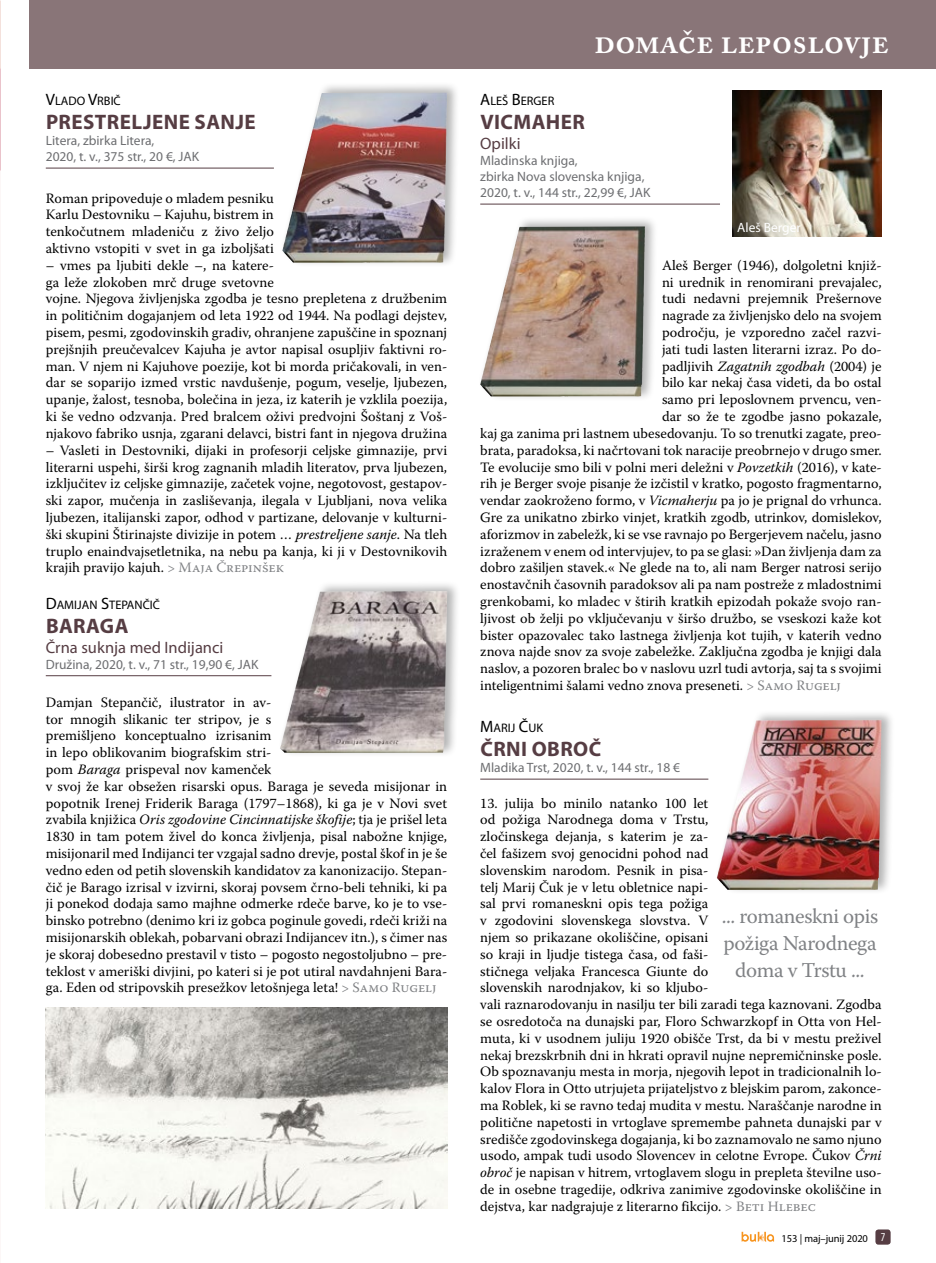
<style>
.page{position:relative;width:936px;height:1263px;background:#fff}
.page>*{position:absolute;margin:0;border:0;box-sizing:border-box;transform-origin:0 0}
.t1{font:600 34.5px "Adobe Caslon Pro";color:#fff}
.t2{font:21px/27px "Warnock Pro";color:#808285;text-align:center}
.t3{font:700 21px "Myriad Pro";letter-spacing:.02em;color:#563d43}
.t4{font:16.5px "Myriad Pro";color:#563d43}
.t5{font:14.25px/16.8px "Warnock Pro";color:#000}
.t6{font:13.5px/16.2px "Myriad Pro";color:#6d6e71}
.t7{font:13.5px "Myriad Pro";color:#fff}
.t8{font:12.3px "Myriad Pro";color:#000}
.t9{font:10.5px "Myriad Pro";letter-spacing:-.01em;color:#000}
.s1{font-size:16.5px}
.s2{font-style:italic}
.s3{color:#808285}
.s4{font-stretch:condensed;font-size:12px;color:#fff}
</style>
<div class="page">
<div style="left:875px;top:1229px;width:15px;height:15px;background:#563d43;border-radius:3px"></div>
<svg style="left:741px;top:1232px;width:33px;height:10px"></svg>
<svg style="left:0;top:67px;width:1px;height:104px"></svg>
<div style="left:30px;top:0;width:905px;height:68px;background:#897578"></div>
<hr style="left:480px;top:204px;width:240px;height:1px;background:#563d43">
<div style="left:478px;top:215px;width:180px;height:187px;background:#000;opacity:.3"></div>
<img style="left:480px;top:227px;width:162px;height:170px">
<img style="left:732px;top:91px;width:149px;height:145px">
<hr style="left:46px;top:168px;width:228px;height:1px;background:#563d43">
<div style="left:280px;top:82px;width:180px;height:186px;background:#000;opacity:.3"></div>
<img style="left:282px;top:93px;width:162px;height:170px">
<hr style="left:46px;top:675px;width:225px;height:1px;background:#563d43">
<div style="left:277px;top:580px;width:183px;height:178px;background:#000;opacity:.3"></div>
<img style="left:280px;top:591px;width:167px;height:162px">
<img style="left:46px;top:1008px;width:401px;height:201px">
<hr style="left:480px;top:779px;width:228px;height:1px;background:#563d43">
<div style="left:714px;top:709px;width:180px;height:186px;background:#000;opacity:.3"></div>
<img style="left:716px;top:720px;width:163px;height:170px">
<p class="t8" style="left:46px;top:93px;width:77px"><span class="s1">V</span>LADO <span class="s1">V</span>RBIČ</p>
<h2 class="t3" style="left:46px;top:108px;width:211px">PRESTRELJENE SANJE</h2>
<p class="t6" style="left:46px;top:132px;width:155px">Litera, zbirka Litera,<br>2020, t. v., 375 str., 20 €, JAK</p>
<p class="t5" style="left:46px;top:189px;width:230px;text-align:justify">Roman pripoveduje o mladem pesniku Karlu Destovniku – Kajuhu, bistrem in tenkočutnem mladeniču z živo željo aktivno vstopiti v svet in ga izboljšati</p>
<p class="t5" style="left:46px;top:257px;width:403px">– vmes pa ljubiti dekle –, na katere-<br>ga leže zlokoben mrč druge svetovne<br>vojne. Njegova življenjska zgodba je tesno prepletena z družbenim in političnim dogajanjem od leta 1922 od 1944. Na podlagi dejstev, pisem, pesmi, zgodovinskih gradiv, ohranjene zapuščine in spoznanj prejšnjih preučevalcev Kajuha je avtor napisal osupljiv faktivni ro&shy;man. V njem ni Kajuhove poezije, kot bi morda pričakovali, in ven&shy;dar se soparijo izmed vrstic navdušenje, pogum, veselje, ljubezen, upanje, žalost, tesnoba, bolečina in jeza, iz katerih je vzklila poezija, ki še vedno odzvanja. Pred bralcem oživi predvojni Šoštanj z Voš&shy;njakovo fabriko usnja, zgarani delavci, bistri fant in njegova družina</p>
<p class="t5" style="left:46px;top:441px;width:403px;text-align:justify">– Vasleti in Destovniki, dijaki in profesorji celjske gimnazije, prvi literarni uspehi, širši krog zagnanih mladih literatov, prva ljubezen, izključitev iz celjske gimnazije, začetek vojne, negotovost, gestapov&shy;ski zapor, mučenja in zasliševanja, ilegala v Ljubljani, nova velika ljubezen, italijanski zapor, odhod v partizane, delovanje v kulturni&shy;ški skupini Štirinajste divizije in potem … <span class="s2">prestreljene sanje</span>. Na tleh truplo enaindvajsetletnika, na nebu pa kanja, ki ji v Destovnikovih krajih pravijo kajuh. <span class="s3">&gt; Maja Črepinšek</span></p>
<p class="t8" style="left:46px;top:597px;width:116px"><span class="s1">D</span>AMIJAN <span class="s1">S</span>TEPANČIČ</p>
<h2 class="t3" style="left:46px;top:612px;width:84px">BARAGA</h2>
<p class="t4" style="left:46px;top:637px;width:179px">Črna suknja med Indijanci</p>
<p class="t6" style="left:46px;top:656px;width:214px">Družina, 2020, t. v., 71 str., 19,90 €, JAK</p>
<p class="t5" style="left:46px;top:693px;width:403px">Damjan Stepančič, ilustrator in av-<br>tor mnogih slikanic ter stripov, je s<br>premišljeno konceptualno izrisanim<br>in lepo oblikovanim biografskim stri-<br>pom <span class="s2">Baraga</span> prispeval nov kamenček<br>v svoj že kar obsežen risarski opus. Baraga je seveda misijonar in popotnik Irenej Friderik Baraga (1797–1868), ki ga je v Novi svet zvabila knjižica <span class="s2">Oris zgodovine Cincinnatijske škofije</span>; tja je prišel leta 1830 in tam potem živel do konca življenja, pisal nabožne knjige, misijonaril med Indijanci ter vzgajal sadno drevje, postal škof in je še vedno eden od petih slovenskih kandidatov za kanonizacijo. Stepan&shy;čič je Barago izrisal v izvirni, skoraj povsem črno-beli tehniki, ki pa ji ponekod dodaja samo majhne odmerke rdeče barve, ko je to vse&shy;binsko potrebno (denimo kri iz gobca poginule govedi, rdeči križi na misijonarskih oblekah, pobarvani obrazi Indijancev itn.), s čimer nas je skoraj dobesedno prestavil v tisto – pogosto negostoljubno – pre&shy;teklost v ameriški divjini, po kateri si je pot utiral navdahnjeni Bara&shy;ga. Eden od stripovskih presežkov letošnjega leta! <span class="s3">&gt; Samo Rugelj</span></p>
<h1 class="t1" style="left:594px;top:21px;width:296px">domače leposlovje</h1>
<p class="t8" style="left:480px;top:93px;width:76px"><span class="s1">A</span>LEŠ <span class="s1">B</span>ERGER</p>
<h2 class="t3" style="left:480px;top:108px;width:106px">VICMAHER</h2>
<p class="t4" style="left:480px;top:133px;width:42px">Opilki</p>
<p class="t6" style="left:480px;top:152px;width:171px">Mladinska knjiga,<br>zbirka Nova slovenska knjiga,<br>2020, t. v., 144 str., 22,99 €, JAK</p>
<p class="t7" style="left:737px;top:219px;width:65px">Aleš Berger</p>
<p class="t5" style="left:662px;top:257px;width:221px">Aleš Berger (1946), dolgoletni knjiž-</p>
<p class="t5" style="left:662px;top:273px;width:221px">ni urednik in renomirani prevajalec,</p>
<p class="t5" style="left:662px;top:290px;width:221px">tudi nedavni prejemnik Prešernove</p>
<p class="t5" style="left:662px;top:307px;width:221px">nagrade za življenjsko delo na svojem</p>
<p class="t5" style="left:662px;top:324px;width:221px">področju, je vzporedno začel razvi-</p>
<p class="t5" style="left:662px;top:341px;width:221px">jati tudi lasten literarni izraz. Po do-</p>
<p class="t5" style="left:662px;top:357px;width:221px">padljivih <span class="s2">Zagatnih zgodbah</span> (2004) je</p>
<p class="t5" style="left:662px;top:374px;width:221px">bilo kar nekaj časa videti, da bo ostal</p>
<p class="t5" style="left:662px;top:391px;width:221px">samo pri leposlovnem prvencu, ven-</p>
<p class="t5" style="left:662px;top:408px;width:221px">dar so že te zgodbe jasno pokazale,</p>
<p class="t5" style="left:480px;top:425px;width:403px">kaj ga zanima pri lastnem ubesedovanju. To so trenutki zagate, preo-</p>
<p class="t5" style="left:480px;top:441px;width:403px">brata, paradoksa, ki načrtovani tok naracije preobrnejo v drugo smer.</p>
<p class="t5" style="left:480px;top:458px;width:403px">Te evolucije smo bili v polni meri deležni v <span class="s2">Povzetkih</span> (2016), v kate-</p>
<p class="t5" style="left:480px;top:475px;width:403px">rih je Berger svoje pisanje že izčistil v kratko, pogosto fragmentarno,</p>
<p class="t5" style="left:480px;top:492px;width:403px">vendar zaokroženo formo, v <span class="s2">Vicmaherju</span> pa jo je prignal do vrhunca.</p>
<p class="t5" style="left:480px;top:509px;width:403px">Gre za unikatno zbirko vinjet, kratkih zgodb, utrinkov, domislekov,</p>
<p class="t5" style="left:480px;top:525px;width:403px">aforizmov in zabeležk, ki se vse ravnajo po Bergerjevem načelu, jasno</p>
<p class="t5" style="left:480px;top:542px;width:403px">izraženem v enem od intervjujev, to pa se glasi: »Dan življenja dam za</p>
<p class="t5" style="left:480px;top:559px;width:403px">dobro zašiljen stavek.« Ne glede na to, ali nam Berger natrosi serijo</p>
<p class="t5" style="left:480px;top:576px;width:403px">enostavčnih časovnih paradoksov ali pa nam postreže z mladostnimi</p>
<p class="t5" style="left:480px;top:593px;width:403px">grenkobami, ko mladec v štirih kratkih epizodah pokaže svojo ran-</p>
<p class="t5" style="left:480px;top:609px;width:403px">ljivost ob želji po vključevanju v širšo družbo, se vseskozi kaže kot</p>
<p class="t5" style="left:480px;top:626px;width:403px">bister opazovalec tako lastnega življenja kot tujih, v katerih vedno</p>
<p class="t5" style="left:480px;top:643px;width:403px">znova najde snov za svoje zabeležke. Zaključna zgodba je knjigi dala</p>
<p class="t5" style="left:480px;top:660px;width:403px">naslov, a pozoren bralec bo v naslovu uzrl tudi avtorja, saj ta s svojimi</p>
<p class="t5" style="left:480px;top:677px;width:362px">inteligentnimi šalami vedno znova preseneti. <span class="s3">&gt; Samo Rugelj</span></p>
<p class="t8" style="left:480px;top:720px;width:64px"><span class="s1">M</span>ARIJ <span class="s1">Č</span>UK</p>
<h2 class="t3" style="left:480px;top:735px;width:122px">ČRNI OBROČ</h2>
<p class="t6" style="left:480px;top:759px;width:201px">Mladika Trst, 2020, t. v., 144 str., 18 €</p>
<p class="t5" style="left:480px;top:794px;width:403px">13. julija bo minilo natanko 100 let<br>od požiga Narodnega doma v Trstu,<br>zločinskega dejanja, s katerim je za-<br>čel fašizem svoj genocidni pohod nad<br>slovenskim narodom. Pesnik in pisa-<br>telj Marij Čuk je v letu obletnice napi-<br>sal prvi romaneskni opis tega požiga<br>v zgodovini slovenskega slovstva. V<br>njem so prikazane okoliščine, opisani<br>so kraji in ljudje tistega časa, od faši-<br>stičnega veljaka Francesca Giunte do<br>slovenskih narodnjakov, ki so kljubo-<br>vali raznarodovanju in nasilju ter bili zaradi tega kaznovani. Zgodba se osredotoča na dunajski par, Floro Schwarzkopf in Otta von Hel&shy;muta, ki v usodnem juliju 1920 obišče Trst, da bi v mestu preživel nekaj brezskrbnih dni in hkrati opravil nujne nepremičninske posle.<br>Ob spoznavanju mesta in morja, njegovih lepot in tradicionalnih lo&shy;kalov Flora in Otto utrjujeta prijateljstvo z blejskim parom, zakonce&shy;ma Roblek, ki se ravno tedaj mudita v mestu. Naraščanje narodne in politične napetosti in vrtoglave spremembe pahneta dunajski par v središče zgodovinskega dogajanja, ki bo zaznamovalo ne samo njuno usodo, ampak tudi usodo Slovencev in celotne Evrope. Čukov <span class="s2">Črni obroč</span> je napisan v hitrem, vrtoglavem slogu in prepleta številne uso&shy;de in osebne tragedije, odkriva zanimive zgodovinske okoliščine in dejstva, kar nadgrajuje z literarno fikcijo. <span class="s3">&gt; Beti Hlebec</span></p>
<h2 class="t2" style="left:721px;top:902px;width:158px">... romaneskni opis požiga Narodnega doma v Trstu ...</h2>
<p class="t9" style="left:781px;top:1232px;width:105px">153 | maj–junij 2020 <span class="s4">7</span></p>
</div>
